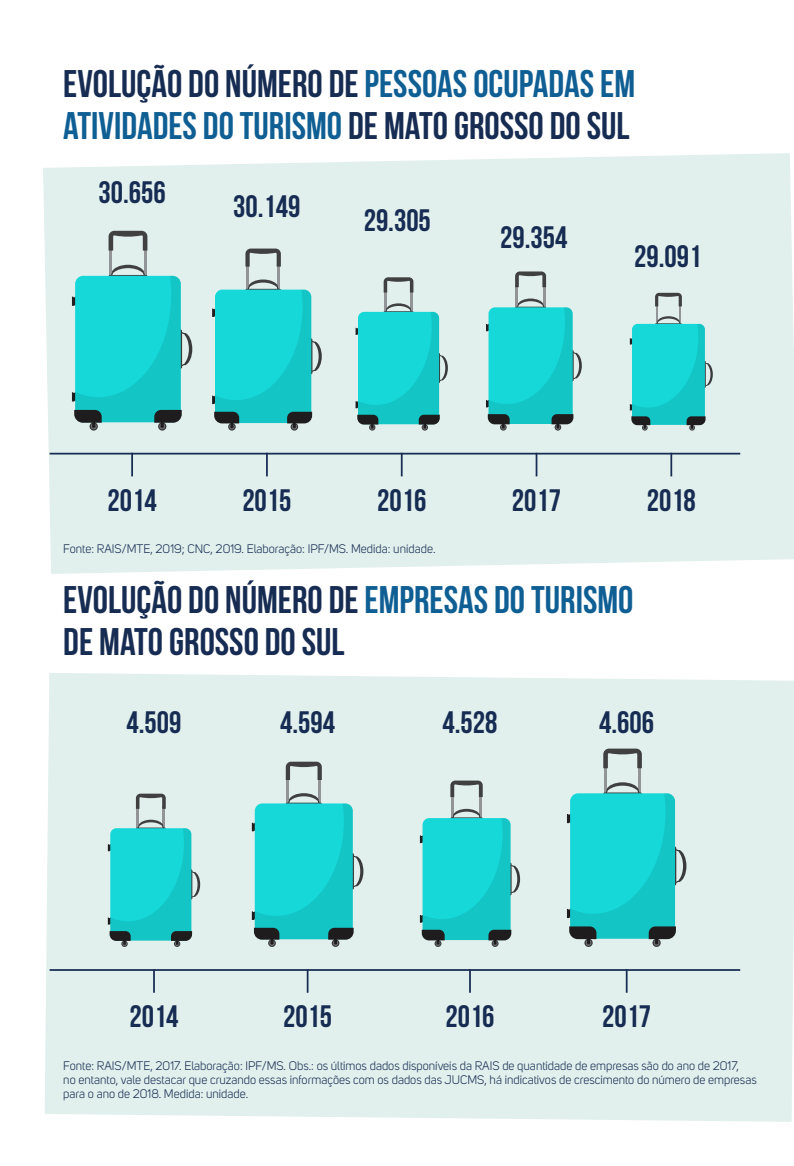
<style>
.page{position:relative;width:794px;height:1166px;background:#fff}
.page>*{position:absolute;margin:0;border:0;box-sizing:border-box;transform-origin:0 0}
.t1{font:700 38.5px/42px "Bebas Neue";color:#0f5f94}
.t2{font:700 38.5px/42px "Bebas Neue";color:#172c52}
.t3{font:700 30.97px "Bebas Neue";color:#172c52}
.t4{font:12.25px/14px "Uni Sans";color:#172c52}
.s1{color:#172c52}
.s2{color:#0f5f94}
</style>
<div class="page">
<div style="left:43px;top:153px;width:751px;height:421px;background:#e1f0ed"></div>
<div style="left:45px;top:673px;width:749px;height:449px;background:#e1f0ed"></div>
<hr style="left:109px;top:247px;width:3px;height:34px;background:#929497">
<hr style="left:144px;top:247px;width:2px;height:34px;background:#929497">
<svg style="left:109px;top:231px;width:38px;height:20px"></svg>
<svg style="left:72px;top:265px;width:120px;height:166px;background:#3ccdcd"></svg>
<hr style="left:246px;top:264px;width:3px;height:30px;background:#929497">
<hr style="left:277px;top:264px;width:3px;height:30px;background:#929497">
<svg style="left:245px;top:249px;width:36px;height:18px"></svg>
<svg style="left:212px;top:279px;width:110px;height:152px;background:#41cecd"></svg>
<hr style="left:516px;top:285px;width:2px;height:26px;background:#929497">
<hr style="left:543px;top:285px;width:2px;height:26px;background:#929497">
<svg style="left:515px;top:271px;width:31px;height:16px"></svg>
<svg style="left:486px;top:298px;width:96px;height:133px;background:#40cdcd"></svg>
<hr style="left:384px;top:290px;width:2px;height:26px;background:#929497">
<hr style="left:410px;top:290px;width:3px;height:26px;background:#929497">
<svg style="left:384px;top:277px;width:29px;height:15px"></svg>
<svg style="left:355px;top:303px;width:93px;height:128px;background:#41cecd"></svg>
<hr style="left:655px;top:304px;width:2px;height:23px;background:#929497">
<hr style="left:679px;top:304px;width:2px;height:23px;background:#929497">
<svg style="left:655px;top:293px;width:27px;height:13px"></svg>
<svg style="left:630px;top:316px;width:83px;height:115px;background:#40cecd"></svg>
<hr style="left:50px;top:453px;width:690px;height:1px;background:#172c52">
<hr style="left:131px;top:453px;width:2px;height:23px;background:#172c52">
<hr style="left:266px;top:453px;width:2px;height:23px;background:#172c52">
<svg style="left:401px;top:454px;width:1px;height:22px"></svg>
<hr style="left:535px;top:453px;width:2px;height:23px;background:#172c52">
<hr style="left:670px;top:453px;width:2px;height:23px;background:#172c52">
<hr style="left:604px;top:765px;width:3px;height:33px;background:#929497">
<hr style="left:638px;top:765px;width:3px;height:33px;background:#929497">
<svg style="left:603px;top:748px;width:39px;height:20px"></svg>
<svg style="left:567px;top:782px;width:119px;height:165px;background:#3fcecd"></svg>
<hr style="left:287px;top:777px;width:2px;height:31px;background:#929497">
<hr style="left:318px;top:777px;width:3px;height:31px;background:#929497">
<svg style="left:286px;top:762px;width:36px;height:18px"></svg>
<svg style="left:252px;top:793px;width:111px;height:154px;background:#3ececd"></svg>
<hr style="left:451px;top:794px;width:2px;height:28px;background:#929497">
<hr style="left:479px;top:794px;width:3px;height:28px;background:#929497">
<svg style="left:450px;top:780px;width:33px;height:17px"></svg>
<svg style="left:420px;top:809px;width:100px;height:138px;background:#3ecdcd"></svg>
<hr style="left:137px;top:806px;width:2px;height:26px;background:#929497">
<hr style="left:163px;top:806px;width:2px;height:26px;background:#929497">
<svg style="left:136px;top:793px;width:30px;height:16px"></svg>
<svg style="left:108px;top:820px;width:92px;height:127px;background:#3dcdcd"></svg>
<hr style="left:50px;top:969px;width:690px;height:2px;background:#172c52">
<hr style="left:153px;top:969px;width:2px;height:24px;background:#172c52">
<svg style="left:307px;top:971px;width:1px;height:22px"></svg>
<hr style="left:469px;top:969px;width:2px;height:24px;background:#172c52">
<svg style="left:626px;top:971px;width:1px;height:22px"></svg>
<h1 class="t1" style="left:63px;top:62px;width:573px"><span class="s1">EVOLUÇÃO DO NÚMERO DE</span> PESSOAS OCUPADAS EM<br>ATIVIDADES DO TURISMO <span class="s1">DE MATO GROSSO DO SUL</span></h1>
<h2 class="t3" style="left:98px;top:176px;width:69px">30.656</h2>
<h2 class="t3" style="left:233px;top:189px;width:69px">30.149</h2>
<h2 class="t3" style="left:364px;top:204px;width:69px">29.305</h2>
<h2 class="t3" style="left:500px;top:220px;width:69px">29.354</h2>
<h2 class="t3" style="left:634px;top:240px;width:69px">29.091</h2>
<h2 class="t3" style="left:242px;top:483px;width:51px">2015</h2>
<h2 class="t3" style="left:377px;top:483px;width:51px">2016</h2>
<h2 class="t3" style="left:512px;top:483px;width:51px">2017</h2>
<h2 class="t3" style="left:647px;top:483px;width:51px">2018</h2>
<p class="t4" style="left:63px;top:542px;width:374px">Fonte: RAIS/MTE, 2019; CNC, 2019. Elaboração: IPF/MS. Medida: unidade.</p>
<h1 class="t2" style="left:63px;top:579px;width:571px">EVOLUÇÃO DO NÚMERO DE <span class="s2">EMPRESAS DO TURISMO<br></span>DE MATO GROSSO DO SUL</h1>
<h2 class="t3" style="left:108px;top:483px;width:51px">2014</h2>
<h2 class="t3" style="left:127px;top:705px;width:56px">4.509</h2>
<h2 class="t3" style="left:280px;top:705px;width:56px">4.594</h2>
<h2 class="t3" style="left:442px;top:705px;width:56px">4.528</h2>
<h2 class="t3" style="left:599px;top:705px;width:56px">4.606</h2>
<h2 class="t3" style="left:283px;top:999px;width:51px">2015</h2>
<h2 class="t3" style="left:445px;top:999px;width:51px">2016</h2>
<h2 class="t3" style="left:602px;top:999px;width:51px">2017</h2>
<p class="t4" style="left:63px;top:1058px;width:695px">Fonte: RAIS/MTE, 2017. Elaboração: IPF/MS. Obs.: os últimos dados disponíveis da RAIS de quantidade de empresas são do ano de 2017,<br>no entanto, vale destacar que cruzando essas informações com os dados das JUCMS, há indicativos de crescimento do número de empresas para o ano de 2018. Medida: unidade.</p>
<h2 class="t3" style="left:129px;top:999px;width:51px">2014</h2>
</div>
